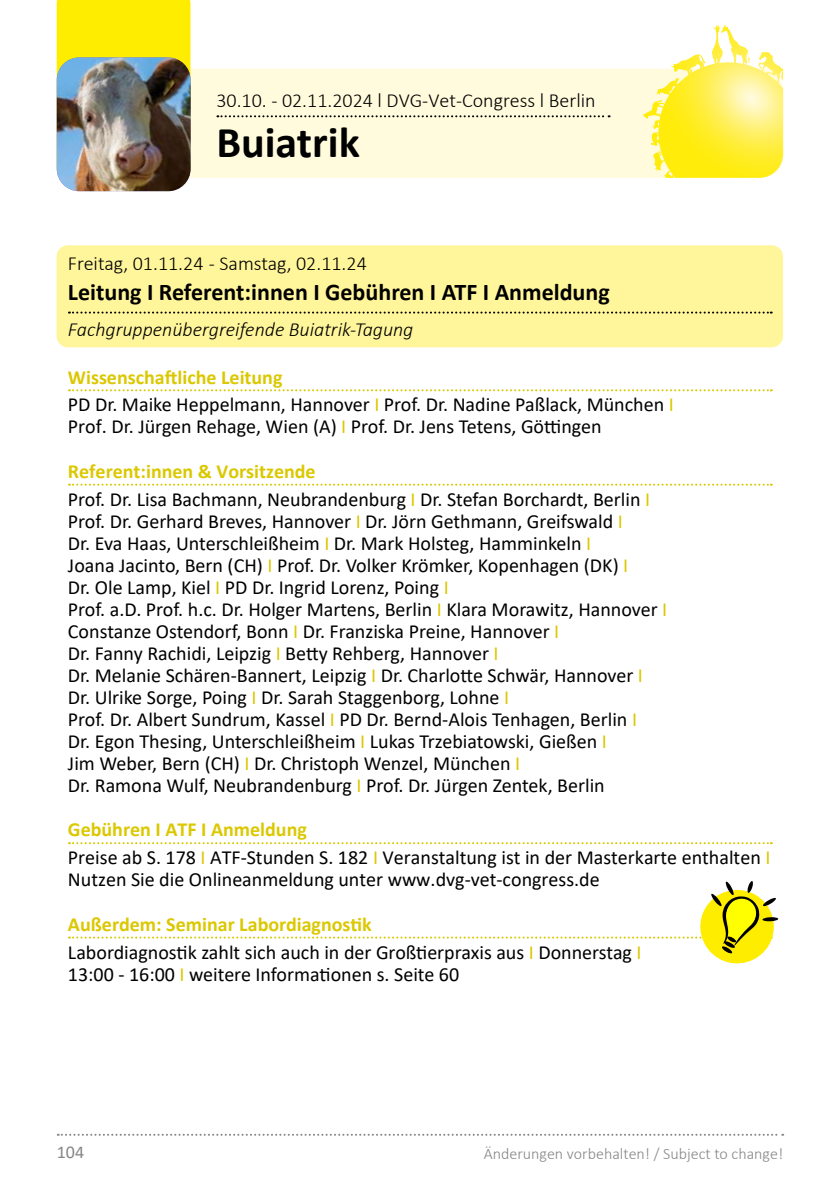
<style>
.page{position:relative;width:840px;height:1191px;background:#fff}
.page>*{position:absolute;margin:0;border:0;box-sizing:border-box;transform-origin:0 0}
.t1{font:700 44px "Calibri";color:#000}
.t2{font:700 24px "Calibri";color:#000}
.t3{font:20px/22px "Calibri";color:#000}
.t4{font:300 20px "Calibri";color:#000}
.t5{font:italic 300 20px "Calibri";color:#000}
.t6{font:18px "Calibri";color:#878787}
.t7{font:300 16px "Calibri";color:#878787}
.s1{font-weight:700;color:#dbc800}
.s2{color:#dbc800}
</style>
<div class="page">
<svg style="left:58px;top:1133px;width:724px;height:2px"></svg>
<svg style="left:69px;top:389px;width:702px;height:2px"></svg>
<svg style="left:69px;top:484px;width:702px;height:2px"></svg>
<svg style="left:69px;top:842px;width:702px;height:2px"></svg>
<div style="left:57px;top:245px;width:725px;height:102px;background:#fff69b;border-radius:11px"></div>
<svg style="left:69px;top:311px;width:702px;height:2px"></svg>
<svg style="left:57px;top:69px;width:725px;height:109px;background:#fef8c4"></svg>
<div style="left:57px;top:0;width:133px;height:57px;background:#ffed00"></div>
<svg style="left:642px;top:25px;width:74px;height:104px"></svg>
<svg style="left:217px;top:115px;width:392px;height:2px"></svg>
<img style="left:57px;top:57px;width:133px;height:134px">
<svg style="left:69px;top:881px;width:708px;height:83px"></svg>
<p class="t4" style="left:216px;top:88px;width:380px">30.10. - 02.11.2024 l DVG-Vet-Congress l Berlin</p>
<h1 class="t1" style="left:216px;top:111px;width:145px">Buiatrik</h1>
<p class="t4" style="left:68px;top:251px;width:300px">Freitag, 01.11.24 - Samstag, 02.11.24</p>
<p class="t2" style="left:68px;top:275px;width:543px">Leitung I Referent:innen I Gebühren I ATF I Anmeldung</p>
<p class="t5" style="left:68px;top:317px;width:347px">Fachgruppenübergreifende Buiatrik-Tagung</p>
<p class="t3" style="left:68px;top:363px;width:607px;line-height:27.6px"><span class="s1">Wissenschaftliche Leitung<br></span>PD Dr. Maike Heppelmann, Hannover <span class="s2">I</span> Prof. Dr. Nadine Paßlack, München <span class="s2">I</span></p>
<p class="t3" style="left:68px;top:415px;width:535px">Prof. Dr. Jürgen Rehage, Wien (A) <span class="s2">I</span> Prof. Dr. Jens Tetens, Göttingen</p>
<p class="t3" style="left:68px;top:457px;width:583px;line-height:27.6px"><span class="s1">Referent:innen &amp; Vorsitzende<br></span>Prof. Dr. Lisa Bachmann, Neubrandenburg <span class="s2">I</span> Dr. Stefan Borchardt, Berlin <span class="s2">I</span></p>
<p class="t3" style="left:68px;top:509px;width:600px">Prof. Dr. Gerhard Breves, Hannover <span class="s2">I</span> Dr. Jörn Gethmann, Greifswald <span class="s2">I<br></span>Dr. Eva Haas, Unterschleißheim <span class="s2">I</span> Dr. Mark Holsteg, Hamminkeln <span class="s2">I<br></span>Joana Jacinto, Bern (CH) <span class="s2">I</span> Prof. Dr. Volker Krömker, Kopenhagen (DK) <span class="s2">I<br></span>Dr. Ole Lamp, Kiel <span class="s2">I</span> PD Dr. Ingrid Lorenz, Poing <span class="s2">I<br></span>Prof. a.D. Prof. h.c. Dr. Holger Martens, Berlin <span class="s2">I</span> Klara Morawitz, Hannover <span class="s2">I </span>Constanze Ostendorf, Bonn <span class="s2">I</span> Dr. Franziska Preine, Hannover <span class="s2">I<br></span>Dr. Fanny Rachidi, Leipzig <span class="s2">I</span> Betty Rehberg, Hannover <span class="s2">I<br></span>Dr. Melanie Schären-Bannert, Leipzig <span class="s2">I</span> Dr. Charlotte Schwär, Hannover <span class="s2">I </span>Dr. Ulrike Sorge, Poing <span class="s2">I</span> Dr. Sarah Staggenborg, Lohne <span class="s2">I<br></span>Prof. Dr. Albert Sundrum, Kassel <span class="s2">I</span> PD Dr. Bernd-Alois Tenhagen, Berlin <span class="s2">I<br></span>Dr. Egon Thesing, Unterschleißheim <span class="s2">I</span> Lukas Trzebiatowski, Gießen <span class="s2">I<br></span>Jim Weber, Bern (CH) <span class="s2">I</span> Dr. Christoph Wenzel, München <span class="s2">I<br></span>Dr. Ramona Wulf, Neubrandenburg <span class="s2">I</span> Prof. Dr. Jürgen Zentek, Berlin</p>
<p class="t3" style="left:68px;top:815px;width:703px;line-height:27.6px"><span class="s1">Gebühren I ATF I Anmeldung<br></span>Preise ab S. 178 <span class="s2">I</span> ATF-Stunden S. 182 <span class="s2">I</span> Veranstaltung ist in der Masterkarte enthalten <span class="s2">I</span></p>
<p class="t3" style="left:68px;top:868px;width:533px">Nutzen Sie die Onlineanmeldung unter www.dvg-vet-congress.de</p>
<p class="t3" style="left:68px;top:910px;width:575px;line-height:27.6px"><span class="s1">Außerdem: Seminar Labordiagnostik<br></span>Labordiagnostik zahlt sich auch in der Großtierpraxis aus <span class="s2">I</span> Donnerstag <span class="s2">I</span></p>
<p class="t3" style="left:68px;top:962px;width:392px">13:00 - 16:00 <span class="s2">I</span> weitere Informationen s. Seite 60</p>
<p class="t6" style="left:57px;top:1139px;width:29px">104</p>
<p class="t7" style="left:483px;top:1143px;width:301px">Änderungen vorbehalten! / Subject to change!</p>
</div>
